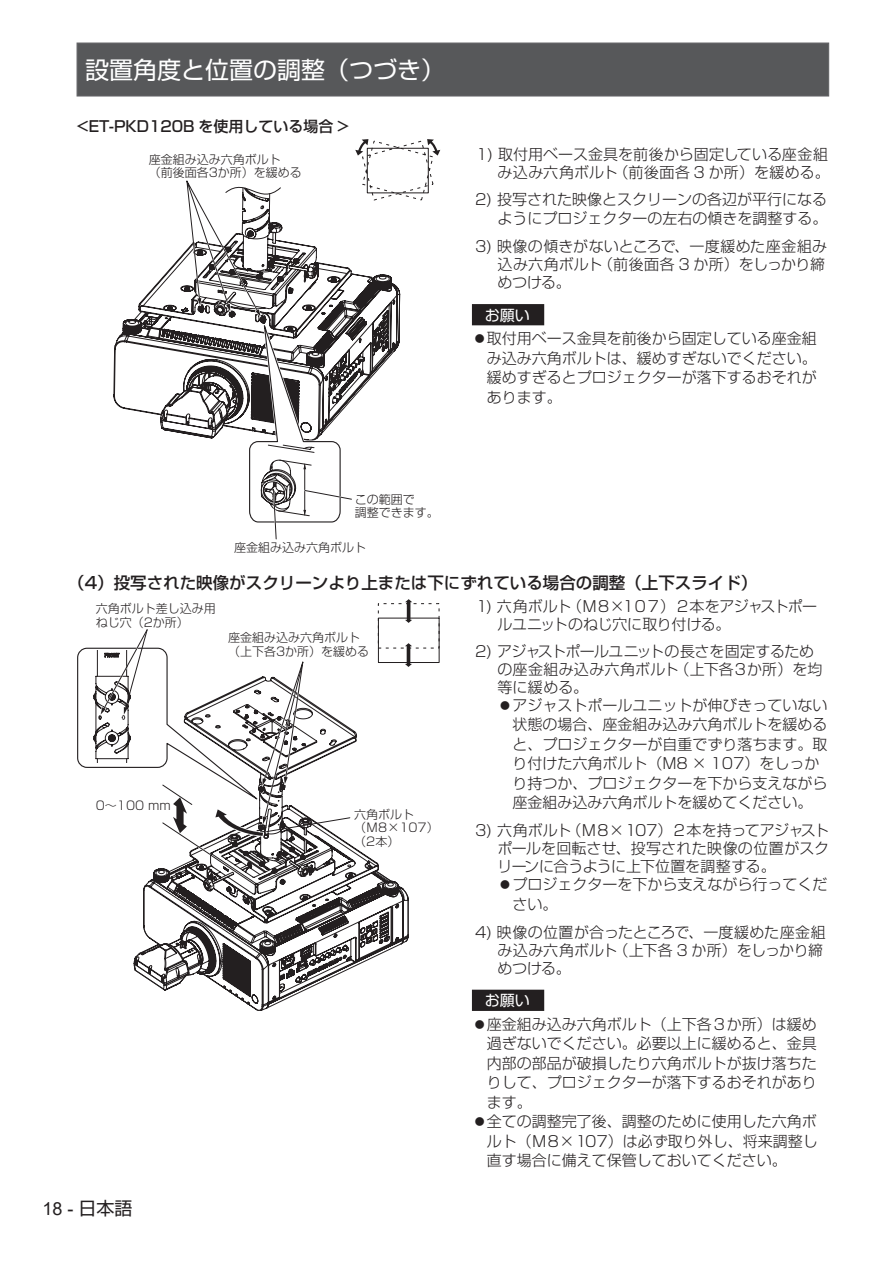
<style>
.page{position:relative;width:893px;height:1263px;background:#fff}
.page>*{position:absolute;margin:0;border:0;box-sizing:border-box;transform-origin:0 0}
.t1{font:24px "Shin Go Pro";color:#fff}
.t2{font:18px "Arial";color:#231f20}
.t3{font:500 16.5px "Shin Go Pro";color:#231f20}
.t4{font:300 15px/19.5px "Shin Go Pro";color:#231f20}
.t5{font:300 15px/18px "Shin Go Pro";letter-spacing:-.035em;color:#231f20}
.t6{font:500 15px "Shin Go Pro";color:#231f20}
.t7{font:15px "Shin Go Pro";color:#fff}
.t8{font:12px/13.5px "Shin Go Pro Light 90 msp RKSJ H";color:#231f20}
.s1{font-family:"Shin Go Pro"}
</style>
<div class="page">
<div style="left:77px;top:43px;width:752px;height:54px;background:#57585a;border:1px solid #636366"></div>
<svg style="left:113px;top:251px;width:72px;height:183px"></svg>
<svg style="left:185px;top:139px;width:255px;height:401px"></svg>
<div style="left:472px;top:304px;width:72px;height:21px;background:#231f20"></div>
<svg style="left:134px;top:728px;width:275px;height:277px"></svg>
<div style="left:378px;top:618px;width:61px;height:45px;border:1px solid #231f20"></div>
<svg style="left:405px;top:643px;width:7px;height:24px"></svg>
<svg style="left:405px;top:599px;width:7px;height:24px"></svg>
<svg style="left:77px;top:629px;width:273px;height:227px"></svg>
<div style="left:472px;top:990px;width:72px;height:21px;background:#231f20"></div>
<h1 class="t1" style="left:85px;top:50px;width:361px">設置角度と位置の調整（つづき）</h1>
<p class="t6" style="left:77px;top:114px;width:274px">&lt;ET-PKD120B を使用している場合 &gt;</p>
<p class="t8" style="left:149px;top:151px;width:155px">座金組み込み六角ボルト<br>（前後面各3か所）を緩める</p>
<p class="t8" style="left:355px;top:491px;width:85px">この範囲で<br>調整できます。</p>
<p class="t8" style="left:234px;top:540px;width:133px">座金組み込み六角ボルト</p>
<p class="t4" style="left:476px;top:144px;width:355px;line-height:18px;text-align:right">1) 取付用ベース金具を前後から固定している座金組み込み六角ボルト（前後面各 3 か所）を緩める。</p>
<p class="t4" style="left:475px;top:187px;width:354px;text-align:right">2) 投写された映像とスクリーンの各辺が平行になるようにプロジェクターの左右の傾きを調整する。</p>
<p class="t4" style="left:497px;top:236px;width:331px;line-height:18px;text-indent:-22px">3) 映像の傾きがないところで、一度緩めた座金組み込み六角ボルト（前後面各 3 か所）をしっかり締めつける。</p>
<p class="t7" style="left:485px;top:303px;width:46px">お願い</p>
<p class="t4" style="left:487px;top:327px;width:331px;text-align:justify">取付用ベース金具を前後から固定している座金組み込み六角ボルトは、緩めすぎないでください。緩めすぎるとプロジェクターが落下するおそれがあります。</p>
<p class="t3" style="left:68px;top:569px;width:691px">（4）投写された映像がスクリーンより上または下にずれている場合の調整（上下スライド）</p>
<p class="t8" style="left:96px;top:600px;width:121px">六角ボルト差し込み用ねじ穴（2か所）</p>
<p class="t8" style="left:228px;top:629px;width:143px">座金組み込み六角ボルト（上下各3か所）を緩める</p>
<p class="t8" style="left:96px;top:797px;width:77px">0～100 mm</p>
<p class="t8" style="left:354px;top:806px;width:86px">六角ボルト<br>（Ｍ8×107）（2本）</p>
<p class="t2" style="left:43px;top:1196px;width:92px">18 - <span class="s1">日本語</span></p>
<p class="t5" style="left:497px;top:596px;width:321px;text-indent:-21px">1) 六角ボルト（Ｍ８×１０７）２本をアジャストポールユニットのねじ穴に取り付ける。</p>
<p class="t4" style="left:497px;top:640px;width:327px;line-height:18px;text-indent:-22px">2) アジャストポールユニットの長さを固定するための座金組み込み六角ボルト（上下各３か所）を均等に緩める。</p>
<p class="t4" style="left:512px;top:693px;width:316px">アジャストポールユニットが伸びきっていない状態の場合、座金組み込み六角ボルトを緩めると、プロジェクターが自重でずり落ちます。取り付けた六角ボルト（M8 × 107）をしっかり持つか、プロジェクターを下から支えながら座金組み込み六角ボルトを緩めてください。</p>
<p class="t4" style="left:497px;top:820px;width:333px;line-height:18px;text-align:justify;text-indent:-22px">3) 六角ボルト（Ｍ８×107）２本を持ってアジャストポールを回転させ、投写された映像の位置がスクリーンに合うように上下位置を調整する。</p>
<p class="t4" style="left:512px;top:873px;width:316px">プロジェクターを下から支えながら行ってください。</p>
<p class="t4" style="left:497px;top:921px;width:330px;line-height:18px;text-indent:-22px">4) 映像の位置が合ったところで、一度緩めた座金組み込み六角ボルト（上下各 3 か所）をしっかり締めつける。</p>
<p class="t7" style="left:485px;top:988px;width:46px">お願い</p>
<p class="t4" style="left:487px;top:1013px;width:333px">座金組み込み六角ボルト（上下各３か所）は緩め過ぎないでください。必要以上に緩めると、金具内部の部品が破損したり六角ボルトが抜け落ちたりして、プロジェクターが落下するおそれがあります。<br>全ての調整完了後、調整のために使用した六角ボルト（Ｍ８×107）は必ず取り外し、将来調整し直す場合に備えて保管しておいてください。</p>
</div>
